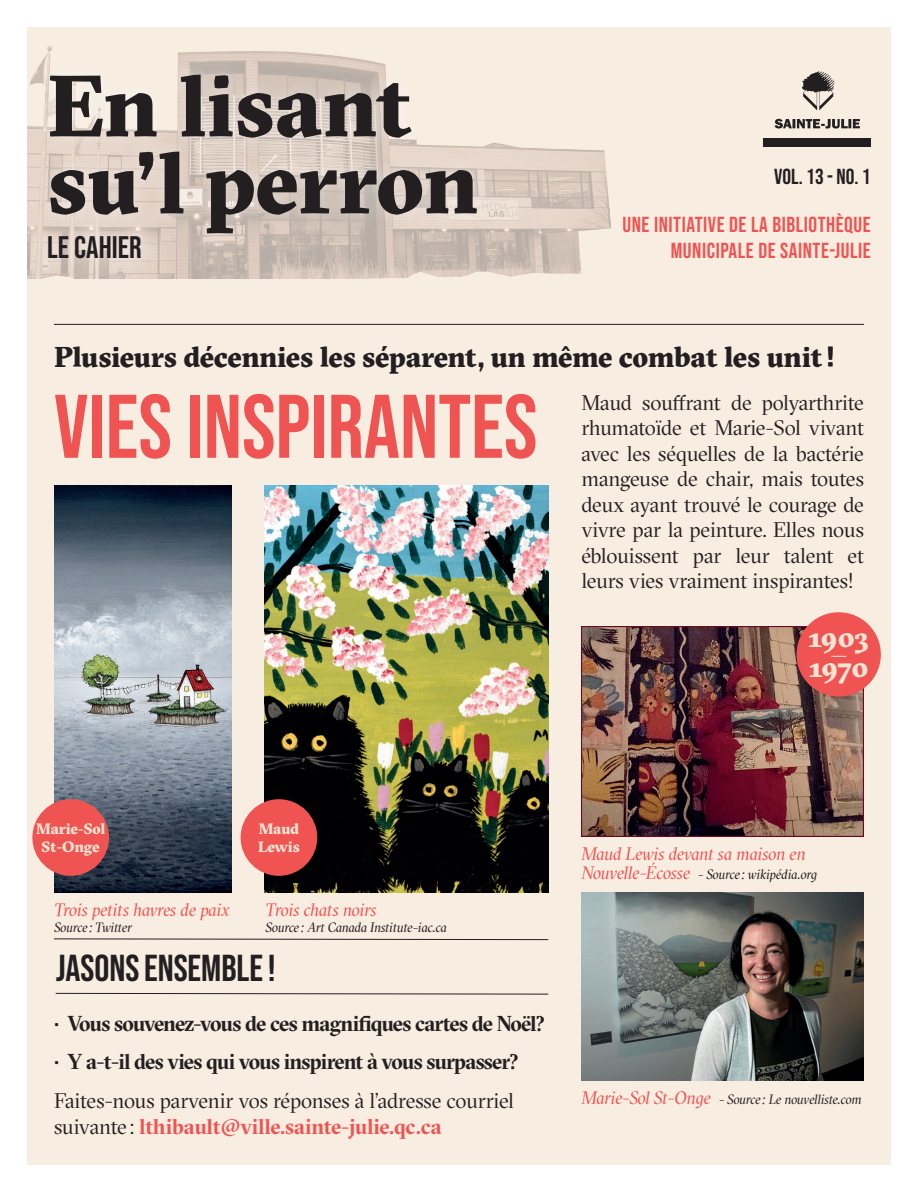
<style>
.page{position:relative;width:918px;height:1188px;background:#fff}
.page>*{position:absolute;margin:0;border:0;box-sizing:border-box;transform-origin:0 0}
.t1{font:90px "Bebas Neue";color:#f05452}
.t2{font:900 86.7px/76.9px "GT Sectra";color:#231f20}
.t3{font:37.5px "Bebas Neue";color:#231f20}
.t4{font:31.2px "Bebas Neue";color:#231f20}
.t5{font:900 28.5px "GT Sectra";letter-spacing:-.015em;color:#231f20}
.t6{font:900 28.05px/30.6px "GT Sectra";letter-spacing:-.03em;color:#f2e4d2}
.t7{font:21.75px/26.1px "Bebas Neue";letter-spacing:.025em;color:#f05452;text-align:right}
.t8{font:21.75px "Bebas Neue";color:#231f20}
.t9{font:21px/25.5px "GT Sectra Fine";letter-spacing:-.01em;color:#231f20}
.t10{font:700 21px "GT Sectra Fine";letter-spacing:-.035em;color:#231f20}
.t11{font:italic 18px "GT Sectra Fine";letter-spacing:-.015em;color:#f05452}
.t12{font:900 15px/18px "GT Sectra";letter-spacing:-.015em;color:#f2e4d2;text-align:center}
.t13{font:italic 13.5px "GT Sectra Fine";letter-spacing:-.02em;color:#231f20}
.s1{font-weight:700;color:#f05452}
.s2{font-size:18px;color:#f05452}
</style>
<div class="page">
<div style="left:27px;top:27px;width:864px;height:1137px;background:#f7ede1"></div>
<img style="left:27px;top:46px;width:584px;height:233px">
<div style="left:34px;top:59px;width:458px;height:215px;background:#fff;opacity:.34"></div>
<svg style="left:775px;top:119px;width:85px;height:10px"></svg>
<div style="left:764px;top:138px;width:107px;height:8px;background:#231f20"></div>
<svg style="left:802px;top:71px;width:33px;height:39px"></svg>
<svg style="left:55px;top:993px;width:494px;height:2px"></svg>
<svg style="left:54px;top:938px;width:495px;height:2px"></svg>
<hr style="left:54px;top:324px;width:810px;height:1px;background:#231f20">
<img style="left:581px;top:892px;width:283px;height:189px">
<img style="left:54px;top:486px;width:177px;height:406px">
<img style="left:265px;top:486px;width:283px;height:406px">
<img style="left:581px;top:626px;width:283px;height:210px">
<div style="left:797px;top:612px;width:84px;height:85px;background:#f05452;border-radius:50%"></div>
<svg style="left:831px;top:656px;width:15px;height:1px"></svg>
<div style="left:32px;top:799px;width:77px;height:77px;background:#f05452;border-radius:50%"></div>
<div style="left:241px;top:799px;width:76px;height:77px;background:#f05452;border-radius:50%"></div>
<h2 class="t2" style="left:47px;top:66px;width:433px">En lisant su’l perron</h2>
<h3 class="t4" style="left:47px;top:230px;width:96px">LE CAHIER</h3>
<p class="t8" style="left:774px;top:164px;width:98px">VOL. 13 - NO. 1</p>
<p class="t7" style="left:622px;top:211px;width:250px">UNE INITIATIVE DE LA BIBLIOTHÈQUE<br>MUNICIPALE DE SAINTE-JULIE</p>
<h3 class="t5" style="left:54px;top:338px;width:783px">Plusieurs décennies les séparent, un même combat les unit !</h3>
<h1 class="t1" style="left:54px;top:376px;width:485px">VIES INSPIRANTES</h1>
<p class="t9" style="left:581px;top:390px;width:284px;text-align:justify">Maud souffrant de polyarthrite rhumatoïde et Marie-Sol vivant avec les séquelles de la bactérie mangeuse de chair, mais toutes deux ayant trouvé le courage de vivre par la peinture. Elles nous éblouissent par leur talent et leurs vies vraiment inspirantes!</p>
<h3 class="t6" style="left:809px;top:621px;width:62px">1903<br>1970</h3>
<p class="t12" style="left:36px;top:820px;width:70px">Marie-Sol<br>St-Onge</p>
<p class="t12" style="left:258px;top:820px;width:43px;text-align:left">Maud<br>Lewis</p>
<p class="t11" style="left:54px;top:898px;width:177px">Trois petits havres de paix</p>
<p class="t13" style="left:54px;top:919px;width:80px">Source : Twitter</p>
<p class="t11" style="left:266px;top:898px;width:112px">Trois chats noirs</p>
<p class="t13" style="left:266px;top:919px;width:183px">Source : Art Canada Institute-iac.ca</p>
<h3 class="t3" style="left:56px;top:947px;width:221px">JASONSENSEMBLE!</h3>
<p class="t10" style="left:54px;top:1010px;width:493px">• Vous souvenez-vous de ces magnifiques cartes de Noël?</p>
<p class="t10" style="left:54px;top:1049px;width:467px">• Y a-t-il des vies qui vous inspirent à vous surpasser?</p>
<p class="t9" style="left:54px;top:1088px;width:461px">Faites-nous parvenir vos réponses à l’adresse courriel suivante : <span class="s1">lthibault@ville.sainte-julie.qc.ca</span></p>
<p class="t11" style="left:581px;top:842px;width:226px">Maud Lewis devant sa maison en</p>
<p class="t13" style="left:581px;top:866px;width:237px"><span class="s2">Nouvelle-Écosse</span> - Source : wikipédia.org</p>
<p class="t13" style="left:581px;top:1091px;width:282px"><span class="s2">Marie-Sol St-Onge</span> - Source : Le nouvelliste.com</p>
</div>
